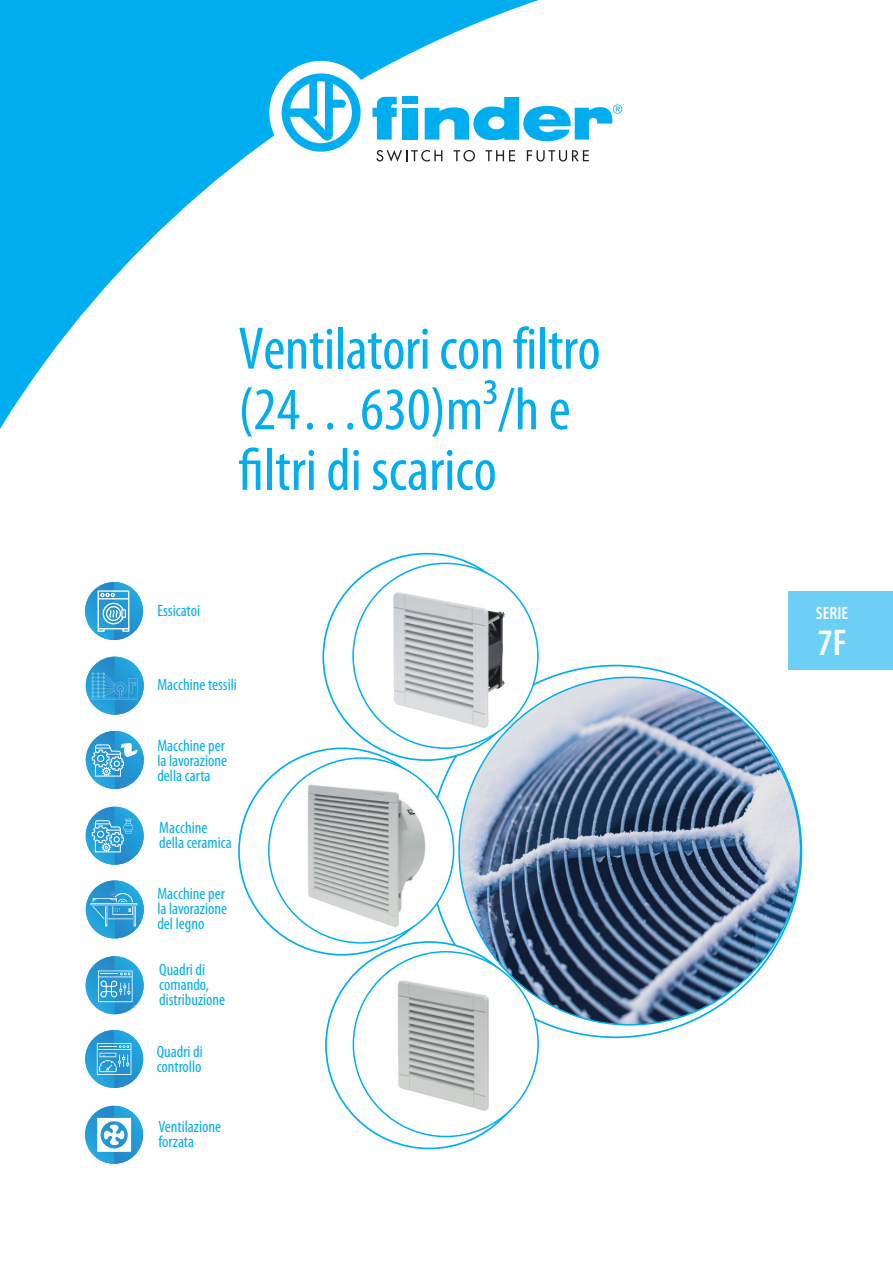
<style>
.page{position:relative;width:893px;height:1263px;background:#fff}
.page>*{position:absolute;margin:0;border:0;box-sizing:border-box;transform-origin:0 0}
.t1{font:condensed 60.6px/60.6px "Myriad Pro";letter-spacing:-.01em;color:#00aeef}
.t2{font:600 condensed 37.5px "Myriad Pro";color:#fff}
.t3{font:600 condensed 18px "Myriad Pro";color:#fff}
.t4{font:condensed 16.5px/15px "Myriad Pro";color:#00aeef}
</style>
<div class="page">
<div style="left:788px;top:591px;width:105px;height:79px;background:#6bcff6"></div>
<svg style="left:0;top:0;width:551px;height:429px"></svg>
<div style="left:269px;top:61px;width:104px;height:103px;background:#fff;border-radius:50%"></div>
<svg style="left:282px;top:73px;width:79px;height:79px"></svg>
<svg style="left:425px;top:97px;width:197px;height:44px"></svg>
<svg style="left:372px;top:97px;width:25px;height:43px"></svg>
<div style="left:403px;top:108px;width:15px;height:32px;background:#00aeef"></div>
<div style="left:403px;top:97px;width:15px;height:7px;background:#00aeef"></div>
<svg style="left:376px;top:150px;width:66px;height:12px"></svg>
<svg style="left:454px;top:150px;width:21px;height:12px"></svg>
<svg style="left:485px;top:150px;width:30px;height:11px"></svg>
<svg style="left:527px;top:150px;width:62px;height:12px"></svg>
<img style="left:393px;top:592px;width:112px;height:129px">
<img style="left:304px;top:781px;width:123px;height:147px">
<img style="left:397px;top:980px;width:92px;height:131px">
<img style="left:459px;top:677px;width:342px;height:348px">
<img style="left:85px;top:582px;width:58px;height:58px">
<svg style="left:98px;top:590px;width:31px;height:42px"></svg>
<img style="left:86px;top:731px;width:58px;height:58px">
<svg style="left:92px;top:743px;width:46px;height:34px"></svg>
<img style="left:86px;top:657px;width:58px;height:58px">
<svg style="left:92px;top:672px;width:46px;height:27px"></svg>
<img style="left:86px;top:807px;width:58px;height:58px">
<svg style="left:92px;top:819px;width:41px;height:33px"></svg>
<img style="left:86px;top:880px;width:58px;height:58px">
<hr style="left:90px;top:903px;width:47px;height:2px;background:#fff">
<svg style="left:93px;top:892px;width:43px;height:34px"></svg>
<img style="left:86px;top:956px;width:58px;height:58px">
<svg style="left:98px;top:970px;width:35px;height:32px"></svg>
<img style="left:85px;top:1030px;width:58px;height:58px">
<svg style="left:97px;top:1043px;width:34px;height:32px"></svg>
<img style="left:85px;top:1106px;width:58px;height:58px">
<svg style="left:97px;top:1118px;width:34px;height:34px"></svg>
<h1 class="t1" style="left:238px;top:318px;width:364px">Ventilatori con filtro (24…630)m³/h e filtri di scarico</h1>
<p class="t4" style="left:157px;top:603px;width:44px">Essicatoi</p>
<p class="t4" style="left:157px;top:677px;width:81px">Macchine tessili</p>
<p class="t4" style="left:157px;top:738px;width:71px">Macchine per la lavorazione della carta</p>
<p class="t4" style="left:159px;top:820px;width:74px">Macchine della ceramica</p>
<p class="t4" style="left:157px;top:886px;width:71px">Macchine per la lavorazione del legno</p>
<p class="t4" style="left:159px;top:962px;width:68px">Quadri di comando, distribuzione</p>
<p class="t4" style="left:157px;top:1044px;width:47px">Quadri di controllo</p>
<p class="t4" style="left:159px;top:1119px;width:64px">Ventilazione forzata</p>
<p class="t3" style="left:816px;top:603px;width:34px">SЕRIE</p>
<h2 class="t2" style="left:817px;top:622px;width:31px">7F</h2>
</div>
